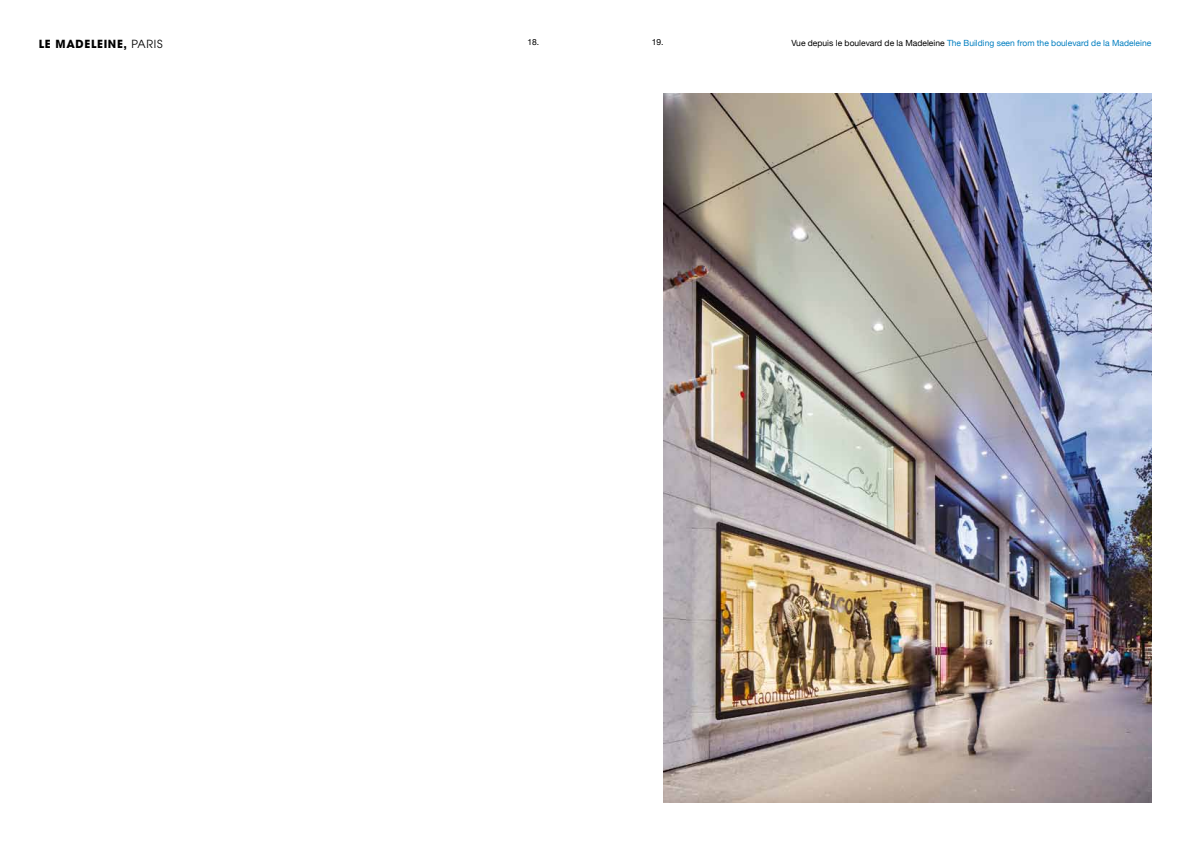
<style>
.page{position:relative;width:1191px;height:842px;background:#fff}
.page>*{position:absolute;margin:0;border:0;box-sizing:border-box;transform-origin:0 0}
.t1{font:700 11.1px "Avant Garde";letter-spacing:.06em;color:#000}
.t2{font:8.5px "Helvetica Neue";color:#007ec0}
.t3{font:8.5px "Helvetica Neue";color:#000}
.s1{font-weight:400}
.s2{color:#000}
</style>
<div class="page">
<img style="left:663px;top:94px;width:488px;height:708px">
<h1 class="t1" style="left:39px;top:37px;width:125px">LE MADELEINE, <span class="s1">PARIS</span></h1>
<p class="t3" style="left:527px;top:37px;width:13px">18.</p>
<p class="t3" style="left:651px;top:37px;width:13px">19.</p>
<p class="t2" style="left:791px;top:38px;width:361px"><span class="s2">Vue depuis le boulevard de la Madeleine</span> The Building seen from the boulevard de la Madeleine</p>
</div>
